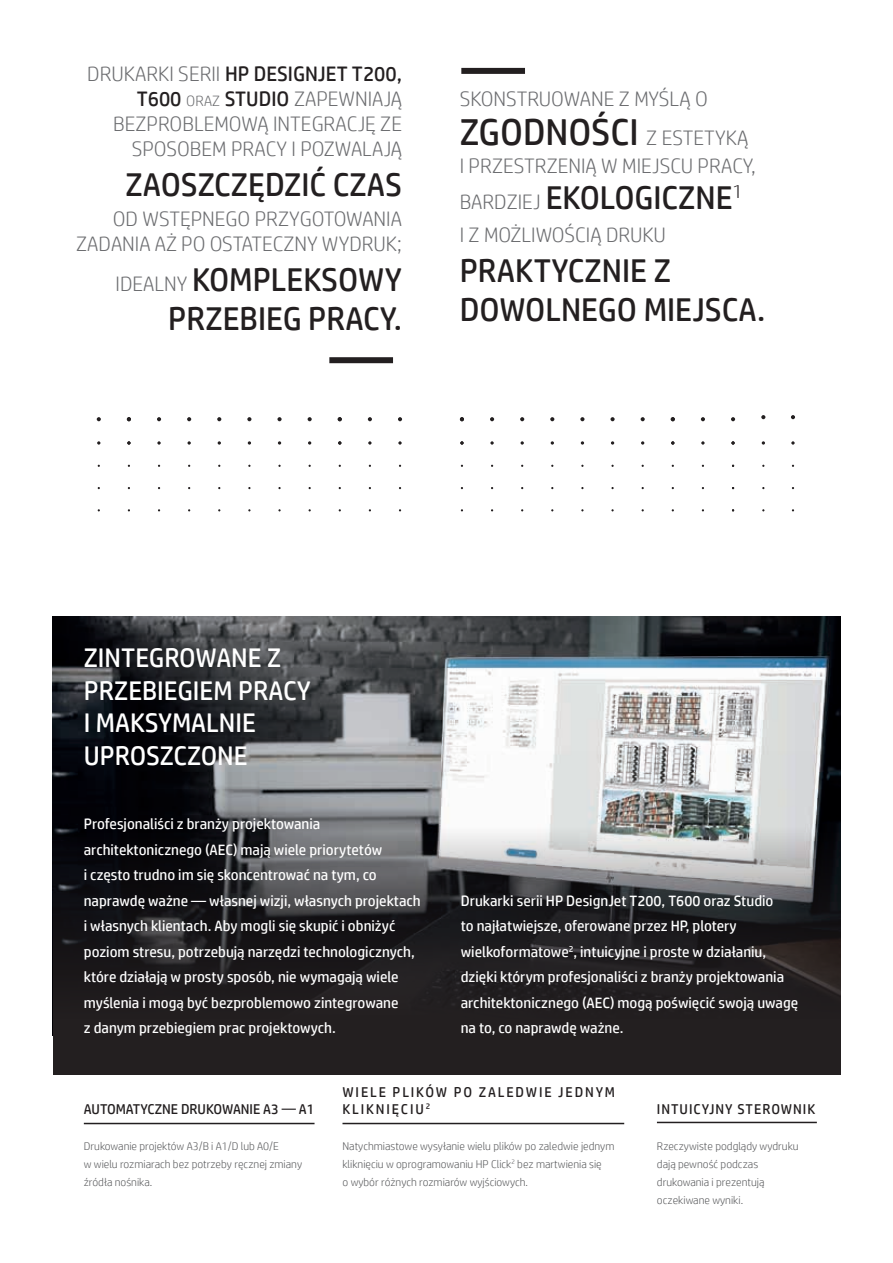
<style>
.page{position:relative;width:893px;height:1263px;background:#fff}
.page>*{position:absolute;margin:0;border:0;box-sizing:border-box;transform-origin:0 0}
.t1{font:37.5px "HP Simplified";color:#231f20}
.t2{font:33px/39.6px "HP Simplified";color:#231f20;text-align:right}
.t3{font:27px/32.4px "HP Simplified";color:#fff}
.t4{font:300 21px/25.2px "HP Simplified";color:#6c6d70;text-align:right}
.t5{font:15px/25.5px "HP Simplified";color:#fff}
.t6{font:14.25px/17.1px "HP Simplified";letter-spacing:.13em;color:#231f20}
.t7{font:14.25px "HP Simplified";color:#231f20}
.t8{font:14.25px "HP Simplified";letter-spacing:.07em;color:#231f20}
.t9{font:300 11.25px/18px "HP Simplified";color:#57585a}
.s1{font-weight:400;color:#231f20}
.s2{font-size:15px}
.s3{font-weight:300;font-size:21px;color:#6c6d70}
</style>
<div class="page">
<img style="left:53px;top:616px;width:787px;height:135px">
<hr style="left:84px;top:1123px;width:231px;height:1px;background:#231f20">
<hr style="left:342px;top:1123px;width:282px;height:1px;background:#231f20">
<hr style="left:657px;top:1122px;width:160px;height:1px;background:#231f20">
<svg style="left:53px;top:751px;width:787px;height:323px;background:#4a494b"></svg>
<svg style="left:761px;top:415px;width:4px;height:4px"></svg>
<svg style="left:460px;top:417px;width:4px;height:4px"></svg>
<svg style="left:490px;top:417px;width:4px;height:4px"></svg>
<svg style="left:520px;top:417px;width:4px;height:4px"></svg>
<svg style="left:550px;top:417px;width:4px;height:4px"></svg>
<svg style="left:580px;top:417px;width:4px;height:4px"></svg>
<svg style="left:610px;top:417px;width:5px;height:4px"></svg>
<svg style="left:641px;top:417px;width:4px;height:4px"></svg>
<svg style="left:460px;top:441px;width:4px;height:4px"></svg>
<svg style="left:490px;top:441px;width:4px;height:4px"></svg>
<svg style="left:521px;top:441px;width:3px;height:4px"></svg>
<svg style="left:551px;top:441px;width:3px;height:4px"></svg>
<svg style="left:581px;top:441px;width:3px;height:4px"></svg>
<svg style="left:611px;top:441px;width:3px;height:4px"></svg>
<svg style="left:641px;top:441px;width:3px;height:4px"></svg>
<svg style="left:671px;top:417px;width:4px;height:4px"></svg>
<svg style="left:701px;top:417px;width:4px;height:4px"></svg>
<svg style="left:731px;top:417px;width:4px;height:4px"></svg>
<svg style="left:671px;top:441px;width:3px;height:4px"></svg>
<svg style="left:701px;top:441px;width:4px;height:4px"></svg>
<svg style="left:97px;top:417px;width:4px;height:4px"></svg>
<svg style="left:97px;top:441px;width:3px;height:4px"></svg>
<svg style="left:127px;top:417px;width:4px;height:4px"></svg>
<svg style="left:157px;top:417px;width:4px;height:4px"></svg>
<svg style="left:187px;top:417px;width:4px;height:4px"></svg>
<svg style="left:217px;top:417px;width:4px;height:4px"></svg>
<svg style="left:247px;top:417px;width:4px;height:4px"></svg>
<svg style="left:277px;top:417px;width:5px;height:4px"></svg>
<svg style="left:308px;top:417px;width:4px;height:4px"></svg>
<svg style="left:127px;top:441px;width:4px;height:4px"></svg>
<svg style="left:157px;top:441px;width:4px;height:4px"></svg>
<svg style="left:187px;top:441px;width:4px;height:4px"></svg>
<svg style="left:218px;top:441px;width:3px;height:4px"></svg>
<svg style="left:248px;top:441px;width:3px;height:4px"></svg>
<svg style="left:278px;top:441px;width:3px;height:4px"></svg>
<svg style="left:308px;top:441px;width:3px;height:4px"></svg>
<svg style="left:338px;top:417px;width:4px;height:4px"></svg>
<svg style="left:368px;top:417px;width:4px;height:4px"></svg>
<svg style="left:398px;top:417px;width:4px;height:4px"></svg>
<svg style="left:338px;top:441px;width:3px;height:4px"></svg>
<svg style="left:368px;top:441px;width:4px;height:4px"></svg>
<svg style="left:398px;top:441px;width:4px;height:4px"></svg>
<svg style="left:731px;top:441px;width:4px;height:4px"></svg>
<svg style="left:762px;top:441px;width:3px;height:4px"></svg>
<div style="left:461px;top:68px;width:64px;height:6px;background:#231f20"></div>
<div style="left:329px;top:357px;width:64px;height:6px;background:#231f20"></div>
<svg style="left:791px;top:415px;width:4px;height:4px"></svg>
<svg style="left:791px;top:441px;width:4px;height:4px"></svg>
<h3 class="t4" style="left:87px;top:60px;width:316px">DRUKARKI SERII <span class="s1">HP DESIGNJET T200,<br>T600</span> <span class="s2">ORAZ</span> <span class="s1">STUDIO</span> ZAPEWNIAJĄ<br>BEZPROBLEMOWĄ INTEGRACJĘ ZE<br>SPOSOBEM PRACY I POZWALAJĄ</h3>
<h2 class="t2" style="left:126px;top:164px;width:278px">ZAOSZCZĘDZIĆ CZAS</h2>
<h3 class="t4" style="left:76px;top:206px;width:327px">OD WSTĘPNEGO PRZYGOTOWANIA<br>ZADANIA AŻ PO OSTATECZNY WYDRUK;</h3>
<h2 class="t2" style="left:116px;top:259px;width:288px"><span class="s3">IDEALNY</span> KOMPLEKSOWY<br>PRZEBIEG PRACY.</h2>
<h3 class="t4" style="left:460px;top:86px;width:250px">SKONSTRUOWANE Z MYŚLĄ O</h3>
<h1 class="t1" style="left:460px;top:110px;width:290px">ZGODNOŚCI <span class="s3">Z ESTETYKĄ</span></h1>
<h3 class="t4" style="left:460px;top:153px;width:298px">I PRZESTRZENIĄ W MIEJSCU PRACY,</h3>
<h2 class="t2" style="left:460px;top:178px;width:285px"><span class="s3">BARDZIEJ</span> EKOLOGICZNE<sup>1</sup></h2>
<h3 class="t4" style="left:460px;top:222px;width:208px">I Z MOŻLIWOŚCIĄ DRUKU</h3>
<h2 class="t2" style="left:460px;top:250px;width:307px;text-align:left">PRAKTYCZNIE Z<br>DOWOLNEGO MIEJSCA.</h2>
<h3 class="t3" style="left:84px;top:641px;width:229px">ZINTEGROWANE Z<br>PRZEBIEGIEM PRACY<br>I MAKSYMALNIE<br>UPROSZCZONE</h3>
<p class="t5" style="left:84px;top:811px;width:338px">Profesjonaliści z branży projektowania architektonicznego (AEC) mają wiele priorytetów<br>i często trudno im się skoncentrować na tym, co naprawdę ważne — własnej wizji, własnych projektach i własnych klientach. Aby mogli się skupić i obniżyć poziom stresu, potrzebują narzędzi technologicznych, które działają w prosty sposób, nie wymagają wiele myślenia i mogą być bezproblemowo zintegrowane<br>z danym przebiegiem prac projektowych.</p>
<p class="t5" style="left:461px;top:888px;width:339px">Drukarki serii HP DesignJet T200, T600 oraz Studio<br>to najłatwiejsze, oferowane przez HP, plotery wielkoformatowe<sup>2</sup>, intuicyjne i proste w działaniu, dzięki którym profesjonaliści z branży projektowania architektonicznego (AEC) mogą poświęcić swoją uwagę na to, co naprawdę ważne.</p>
<p class="t7" style="left:84px;top:1101px;width:232px">AUTOMATYCZNE DRUKOWANIE A3 — A1</p>
<p class="t9" style="left:84px;top:1137px;width:220px">Drukowanie projektów A3/B i A1/D lub A0/E<br>w wielu rozmiarach bez potrzeby ręcznej zmiany źródła nośnika.</p>
<p class="t6" style="left:342px;top:1083px;width:274px">WIELE PLIKÓW PO ZALEDWIE JEDNYM<br>KLIKNIĘCIU<sup>2</sup></p>
<p class="t9" style="left:342px;top:1137px;width:273px">Natychmiastowe wysyłanie wielu plików po zaledwie jednym kliknięciu w oprogramowaniu HP Click<sup>2</sup> bez martwienia się<br>o wybór różnych rozmiarów wyjściowych.</p>
<p class="t8" style="left:657px;top:1101px;width:160px">INTUICYJNY STEROWNIK</p>
<p class="t9" style="left:657px;top:1137px;width:143px">Rzeczywiste podglądy wydruku dają pewność podczas drukowania i prezentują oczekiwane wyniki.</p>
</div>
